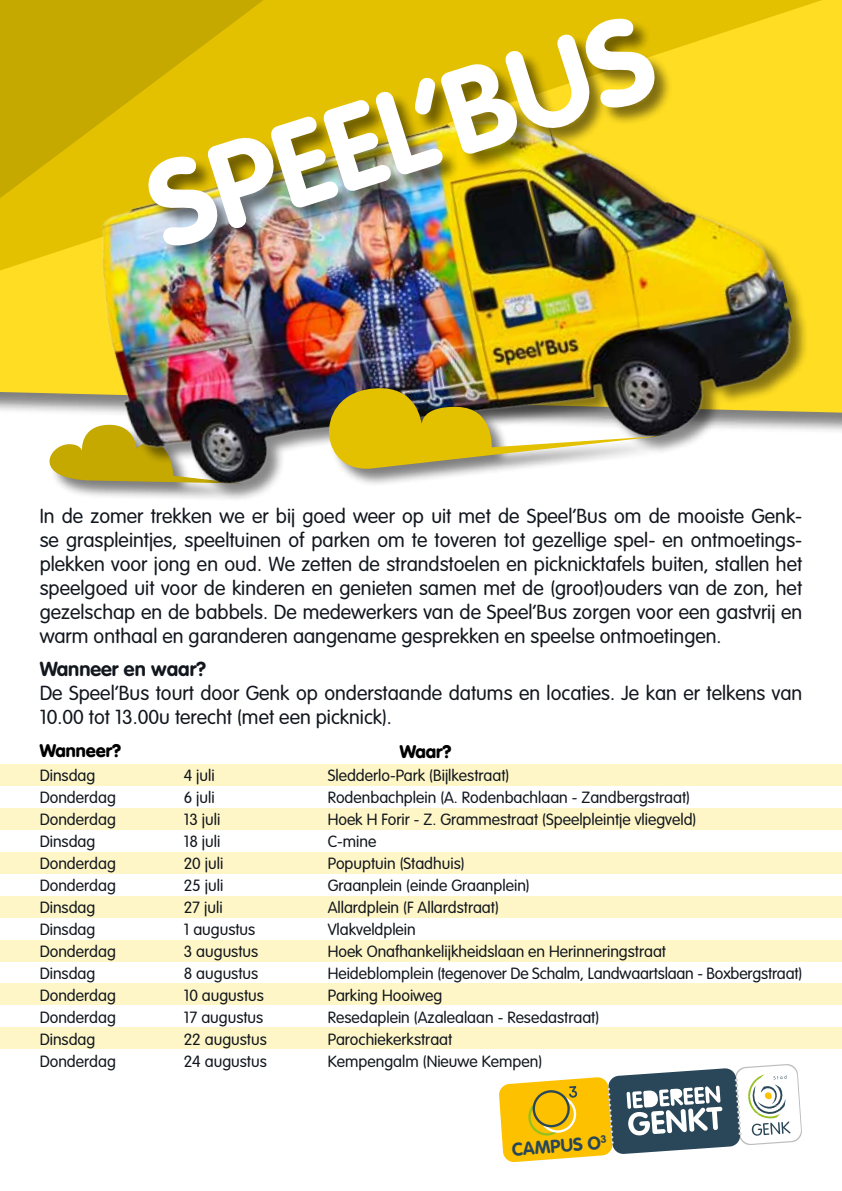
<style>
.page{position:relative;width:842px;height:1191px;background:#fff}
.page>*{position:absolute;margin:0;border:0;box-sizing:border-box;transform-origin:0 0}
.t1{font:700 119px "VAG Rounded Std";color:#fff}
.t2{font:300 20px/24px "VAG Rounded Std";color:#12171e;text-align:justify}
.t3{font:700 20px "VAG Rounded Std";color:#12171e}
.t4{font:700 18.2px "VAG Rounded Std";color:#294758}
.t5{font:900 18px "VAG Rounded Std";color:#000}
.t6{font:300 16px "VAG Rounded Std";color:#12171e}
</style>
<div class="page">
<div style="left:0;top:764px;width:842px;height:22px;background:#fff6c8"></div>
<div style="left:0;top:808px;width:842px;height:21px;background:#fff6c8"></div>
<div style="left:0;top:852px;width:842px;height:21px;background:#fff6c8"></div>
<div style="left:0;top:895px;width:842px;height:22px;background:#fff6c8"></div>
<div style="left:0;top:939px;width:842px;height:22px;background:#fff6c8"></div>
<div style="left:0;top:983px;width:842px;height:22px;background:#fff6c8"></div>
<div style="left:0;top:1027px;width:842px;height:22px;background:#fff6c8"></div>
<svg style="left:0;top:324px;width:842px;height:88px;background:#f2d638"></svg>
<svg style="left:0;top:0;width:842px;height:324px;background:#f9d71b"></svg>
<svg style="left:0;top:0;width:629px;height:291px;background:#d5b602"></svg>
<div style="left:50px;top:425px;width:207px;height:78px;background:#000;opacity:.5"></div>
<svg style="left:49px;top:425px;width:31px;height:58px"></svg>
<img style="left:80px;top:59px;width:730px;height:444px">
<div style="left:329px;top:388px;width:348px;height:100px;background:#000;opacity:.5"></div>
<img style="left:313px;top:379px;width:348px;height:96px">
<div style="left:149px;top:19px;width:525px;height:245px;background:#000;opacity:.5"></div>
<svg style="left:499px;top:1064px;width:303px;height:98px"></svg>
<h1 class="t1" style="left:132px;top:141px;width:524px;rotate:-17deg">SPEEL’BUS</h1>
<p class="t2" style="left:40px;top:504px;width:764px">In de zomer trekken we er bij goed weer op uit met de Speel’Bus om de mooiste Genk&shy;se graspleintjes, speeltuinen of parken om te toveren tot gezellige spel- en ontmoetings&shy;plekken voor jong en oud. We zetten de strandstoelen en picknicktafels buiten, stallen het speelgoed uit voor de kinderen en genieten samen met de (groot)ouders van de zon, het gezelschap en de babbels. De medewerkers van de Speel’Bus zorgen voor een gastvrij en warm onthaal en garanderen aangename gesprekken en speelse ontmoetingen.</p>
<p class="t3" style="left:40px;top:657px;width:168px">Wanneer en waar?</p>
<p class="t2" style="left:40px;top:681px;width:764px">De Speel’Bus tourt door Genk op onderstaande datums en locaties. Je kan er telkens van<br>10.00 tot 13.00u terecht (met een picknick).</p>
<p class="t6" style="left:40px;top:765px;width:57px">Dinsdag</p>
<p class="t6" style="left:184px;top:765px;width:32px">4 juli</p>
<p class="t6" style="left:328px;top:765px;width:183px">Sledderlo-Park (Bijlkestraat)</p>
<p class="t6" style="left:40px;top:787px;width:78px">Donderdag</p>
<p class="t6" style="left:184px;top:787px;width:32px">6 juli</p>
<p class="t6" style="left:328px;top:787px;width:364px">Rodenbachplein (A. Rodenbachlaan - Zandbergstraat)</p>
<p class="t6" style="left:40px;top:809px;width:78px">Donderdag</p>
<p class="t6" style="left:184px;top:809px;width:38px">13 juli</p>
<p class="t6" style="left:328px;top:809px;width:370px">Hoek H Forir - Z. Grammestraat (Speelpleintje vliegveld)</p>
<p class="t6" style="left:40px;top:831px;width:57px">Dinsdag</p>
<p class="t6" style="left:184px;top:831px;width:38px">18 juli</p>
<p class="t6" style="left:328px;top:831px;width:50px">C-mine</p>
<p class="t6" style="left:40px;top:853px;width:78px">Donderdag</p>
<p class="t6" style="left:184px;top:853px;width:41px">20 juli</p>
<p class="t6" style="left:328px;top:853px;width:138px">Popuptuin (Stadhuis)</p>
<p class="t6" style="left:40px;top:875px;width:78px">Donderdag</p>
<p class="t6" style="left:184px;top:875px;width:41px">25 juli</p>
<p class="t6" style="left:328px;top:875px;width:204px">Graanplein (einde Graanplein)</p>
<p class="t6" style="left:40px;top:897px;width:57px">Dinsdag</p>
<p class="t6" style="left:184px;top:897px;width:40px">27 juli</p>
<p class="t6" style="left:328px;top:897px;width:173px">Allardplein (F Allardstraat)</p>
<p class="t6" style="left:40px;top:919px;width:57px">Dinsdag</p>
<p class="t6" style="left:184px;top:919px;width:73px">1 augustus</p>
<p class="t6" style="left:328px;top:919px;width:90px">Vlakveldplein</p>
<p class="t6" style="left:40px;top:941px;width:78px">Donderdag</p>
<p class="t6" style="left:184px;top:941px;width:76px">3 augustus</p>
<p class="t6" style="left:328px;top:941px;width:340px">Hoek Onafhankelijkheidslaan en Herinneringstraat</p>
<p class="t6" style="left:40px;top:963px;width:57px">Dinsdag</p>
<p class="t6" style="left:184px;top:963px;width:76px">8 augustus</p>
<p class="t6" style="left:328px;top:963px;width:476px">Heideblomplein (tegenover De Schalm, Landwaartslaan - Boxbergstraat)</p>
<p class="t6" style="left:40px;top:985px;width:78px">Donderdag</p>
<p class="t6" style="left:184px;top:985px;width:82px">10 augustus</p>
<p class="t6" style="left:328px;top:985px;width:116px">Parking Hooiweg</p>
<p class="t6" style="left:40px;top:1007px;width:78px">Donderdag</p>
<p class="t6" style="left:184px;top:1007px;width:81px">17 augustus</p>
<p class="t6" style="left:328px;top:1007px;width:273px">Resedaplein (Azalealaan - Resedastraat)</p>
<p class="t6" style="left:40px;top:1029px;width:57px">Dinsdag</p>
<p class="t6" style="left:184px;top:1029px;width:85px">22 augustus</p>
<p class="t6" style="left:328px;top:1029px;width:126px">Parochiekerkstraat</p>
<p class="t6" style="left:40px;top:1051px;width:78px">Donderdag</p>
<p class="t6" style="left:184px;top:1051px;width:85px">24 augustus</p>
<p class="t6" style="left:328px;top:1051px;width:216px">Kempengalm (Nieuwe Kempen)</p>
<p class="t5" style="left:40px;top:739px;width:83px">Wanneer?</p>
<p class="t5" style="left:400px;top:740px;width:53px">Waar?</p>
<p class="t4" style="left:511px;top:1138px;width:97px;rotate:-4deg">CAMPUS O<sup>3</sup></p>
</div>
